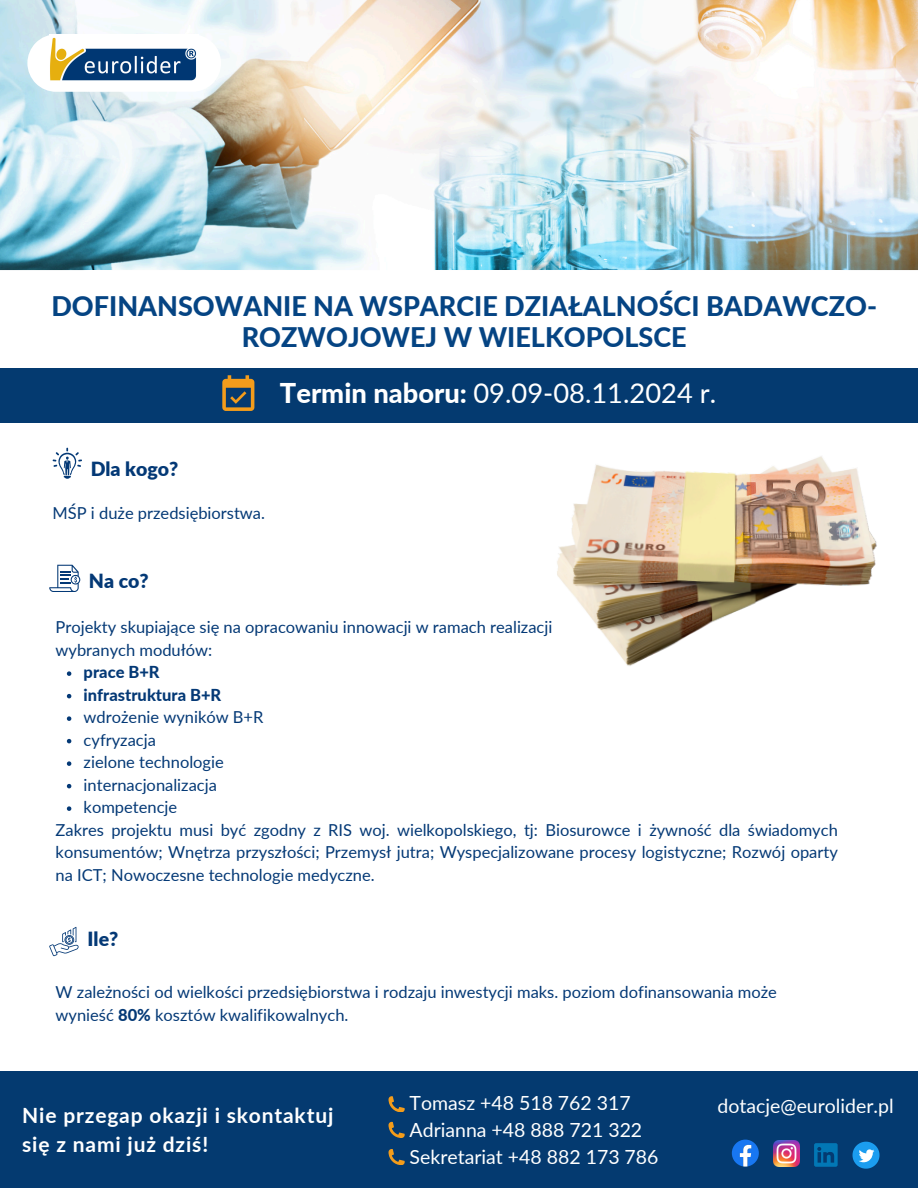
<style>
.page{position:relative;width:918px;height:1188px;background:#fff}
.page>*{position:absolute;margin:0;border:0;box-sizing:border-box;transform-origin:0 0}
.t1{font:27.3px "Lato";color:#fff}
.t2{font:800 27px/30.3px "Lato";color:#054483;text-align:center}
.t3{font:700 21px/29.2px "Lato";letter-spacing:.04em;color:#fff}
.t4{font:19.5px/27px "Lato";color:#fff}
.t5{font:900 19.5px "Lato";color:#043976}
.t6{font:16.5px/22.5px "Lato";color:#043976;text-align:justify}
.t7{font:800 16.5px "Lato";color:#043976}
.s1{font-weight:800}
</style>
<div class="page">
<img style="left:0;top:0;width:918px;height:270px">
<svg style="left:27px;top:34px;width:194px;height:58px"></svg>
<img style="left:49px;top:34px;width:150px;height:52px">
<div style="left:0;top:368px;width:918px;height:55px;background:#043a70"></div>
<svg style="left:222px;top:375px;width:32px;height:36px"></svg>
<svg style="left:53px;top:448px;width:29px;height:31px"></svg>
<svg style="left:49px;top:565px;width:31px;height:27px"></svg>
<svg style="left:49px;top:927px;width:29px;height:29px"></svg>
<div style="left:0;top:1072px;width:918px;height:116px;background:#043a70"></div>
<svg style="left:732px;top:1140px;width:27px;height:27px"></svg>
<img style="left:774px;top:1141px;width:26px;height:25px">
<svg style="left:814px;top:1143px;width:24px;height:24px"></svg>
<svg style="left:853px;top:1142px;width:27px;height:27px"></svg>
<svg style="left:389px;top:1096px;width:15px;height:16px"></svg>
<svg style="left:389px;top:1122px;width:15px;height:16px"></svg>
<svg style="left:389px;top:1149px;width:15px;height:16px"></svg>
<svg style="left:67px;top:671px;width:4px;height:5px"></svg>
<svg style="left:67px;top:694px;width:4px;height:4px"></svg>
<svg style="left:67px;top:716px;width:4px;height:5px"></svg>
<svg style="left:67px;top:739px;width:4px;height:4px"></svg>
<svg style="left:67px;top:761px;width:4px;height:5px"></svg>
<svg style="left:67px;top:784px;width:4px;height:4px"></svg>
<svg style="left:67px;top:806px;width:4px;height:5px"></svg>
<img style="left:557px;top:456px;width:320px;height:210px">
<p class="t2" style="left:51px;top:291px;width:827px">DOFINANSOWANIE NA WSPARCIE DZIAŁALNOŚCI BADAWCZO-<br>ROZWOJOWEJ W WIELKOPOLSCE</p>
<p class="t1" style="left:280px;top:376px;width:438px"><span class="s1">Termin naboru:</span> 09.09-08.11.2024 r.</p>
<h2 class="t5" style="left:91px;top:457px;width:89px">Dla kogo?</h2>
<p class="t6" style="left:53px;top:501px;width:214px">MŚP i duże przedsiębiorstwa.</p>
<p class="t5" style="left:89px;top:569px;width:61px">Na co?</p>
<h3 class="t6" style="left:56px;top:616px;width:498px">Projekty skupiające się na opracowaniu innowacji w ramach realizacji</h3>
<p class="t6" style="left:56px;top:638px;width:158px">wybranych modułów:</p>
<p class="t7" style="left:84px;top:662px;width:78px">prace B+R</p>
<h3 class="t7" style="left:84px;top:684px;width:139px">infrastruktura B+R</h3>
<p class="t6" style="left:84px;top:706px;width:181px">wdrożenie wyników B+R</p>
<p class="t6" style="left:84px;top:728px;width:74px">cyfryzacja</p>
<p class="t6" style="left:84px;top:751px;width:142px">zielone technologie</p>
<p class="t6" style="left:84px;top:773px;width:135px">internacjonalizacja</p>
<p class="t6" style="left:84px;top:796px;width:95px">kompetencje</p>
<p class="t6" style="left:56px;top:818px;width:784px">Zakres projektu musi być zgodny z RIS woj. wielkopolskiego, tj: Biosurowce i żywność dla świadomych konsumentów; Wnętrza przyszłości; Przemysł jutra; Wyspecjalizowane procesy logistyczne; Rozwój oparty na ICT; Nowoczesne technologie medyczne.</p>
<p class="t5" style="left:88px;top:927px;width:32px">Ile?</p>
<p class="t6" style="left:56px;top:981px;width:723px">W zależności od wielkości przedsiębiorstwa i rodzaju inwestycji maks. poziom dofinansowania może wynieść <span class="s1">80%</span> kosztów kwalifikowalnych.</p>
<p class="t3" style="left:22px;top:1100px;width:313px">Nie przegap okazji i skontaktuj się z nami już dziś!</p>
<p class="t4" style="left:410px;top:1089px;width:250px">Tomasz +48 518 762 317<br>Adrianna +48 888 721 322<br>Sekretariat +48 882 173 786</p>
<h3 class="t4" style="left:717px;top:1092px;width:178px">dotacje@eurolider.pl</h3>
</div>
